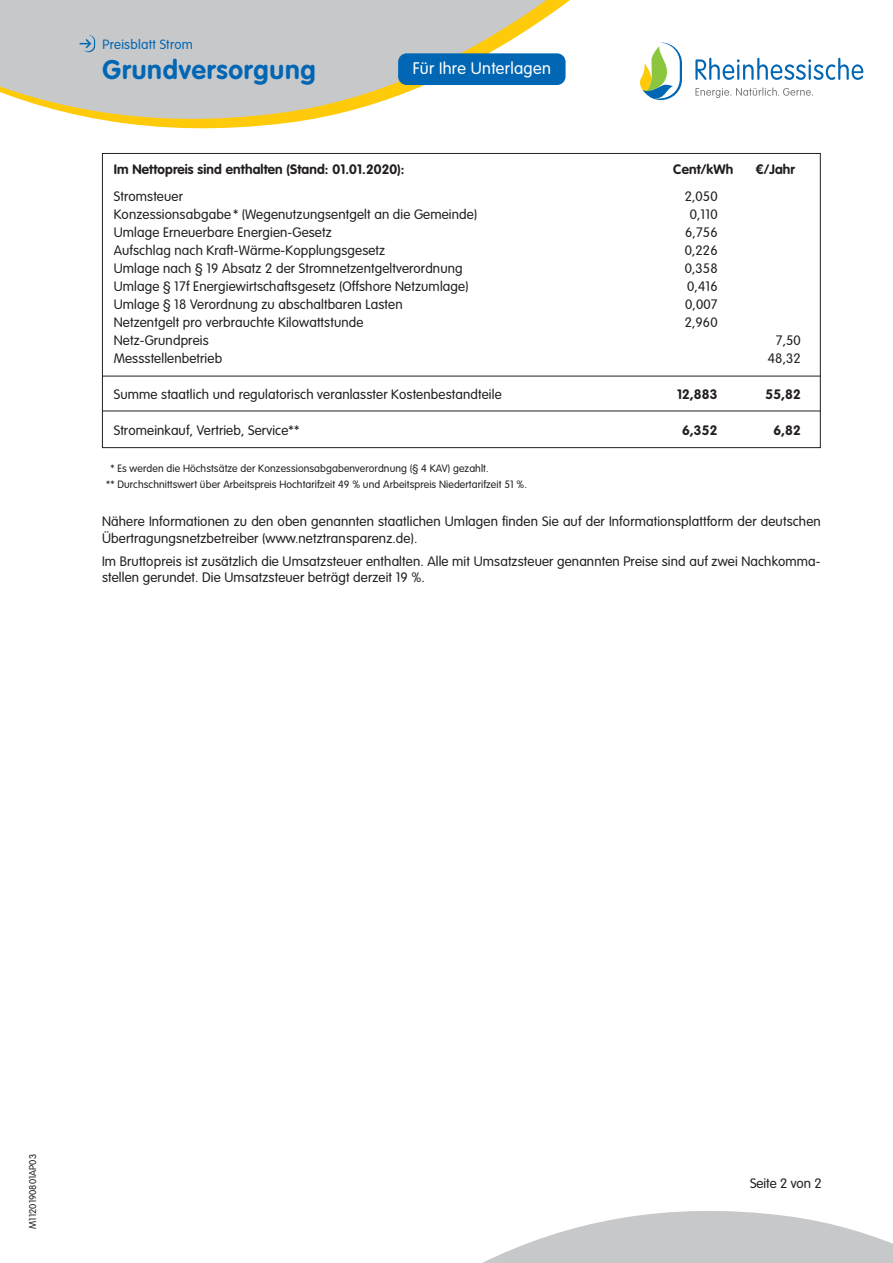
<style>
.page{position:relative;width:893px;height:1263px;background:#fff}
.page>*{position:absolute;margin:0;border:0;box-sizing:border-box;transform-origin:0 0}
.t1{font:700 26.55px "VAG Rounded LT";letter-spacing:.03em;color:#0166b3}
.t2{font:300 16.5px "VAG Rounded LT";letter-spacing:.02em;color:#fff}
.t3{font:300 13.5px/16.5px "VAG Rounded LT";letter-spacing:.01em;color:#231f20}
.t4{font:700 13.5px "VAG Rounded LT";letter-spacing:.01em;color:#231f20}
.t5{font:300 13.2px "VAG Rounded LT";letter-spacing:.02em;color:#0166b3}
.t6{font:300 10.5px/15.3px "VAG Rounded LT";letter-spacing:.01em;color:#231f20}
.t7{font:300 9.75px "VAG Rounded LT";color:#231f20}
</style>
<div class="page">
<svg style="left:0;top:0;width:864px;height:182px"></svg>
<svg style="left:80px;top:35px;width:15px;height:17px"></svg>
<svg style="left:482px;top:1211px;width:411px;height:52px;fill:#c7c8ca"></svg>
<svg style="left:640px;top:43px;width:42px;height:57px"></svg>
<svg style="left:695px;top:58px;width:168px;height:22px"></svg>
<svg style="left:695px;top:87px;width:118px;height:11px"></svg>
<hr style="left:102px;top:376px;width:719px;height:1px;background:#231f20">
<hr style="left:102px;top:411px;width:719px;height:1px;background:#231f20">
<div style="left:398px;top:53px;width:168px;height:32px;background:#0166b3;border-radius:9px"></div>
<p class="t5" style="left:103px;top:37px;width:92px">Preisblatt Strom</p>
<h1 class="t1" style="left:103px;top:55px;width:215px">Grundversorgung</h1>
<p class="t2" style="left:413px;top:59px;width:140px">Für Ihre Unterlagen</p>
<p class="t4" style="left:114px;top:161px;width:292px">Im Nettopreis sind enthalten (Stand: 01.01.2020):</p>
<p class="t4" style="left:673px;top:161px;width:61px">Cent/kWh</p>
<p class="t4" style="left:756px;top:161px;width:41px">€/Jahr</p>
<p class="t3" style="left:114px;top:188px;width:71px">Stromsteuer</p>
<p class="t3" style="left:685px;top:188px;width:34px">2,050</p>
<p class="t3" style="left:114px;top:206px;width:365px">Konzessionsabgabe * (Wegenutzungsentgelt an die Gemeinde)</p>
<p class="t3" style="left:690px;top:206px;width:29px">0,110</p>
<p class="t3" style="left:114px;top:224px;width:219px">Umlage Erneuerbare Energien-Gesetz</p>
<p class="t3" style="left:685px;top:224px;width:34px">6,756</p>
<p class="t3" style="left:114px;top:242px;width:273px">Aufschlag nach Kraft-Wärme-Kopplungsgesetz</p>
<p class="t3" style="left:685px;top:242px;width:34px">0,226</p>
<p class="t3" style="left:114px;top:260px;width:350px">Umlage nach § 19 Absatz 2 der Stromnetzentgeltverordnung</p>
<p class="t3" style="left:685px;top:260px;width:34px">0,358</p>
<p class="t3" style="left:114px;top:278px;width:356px">Umlage § 17f Energiewirtschaftsgesetz (Offshore Netzumlage)</p>
<p class="t3" style="left:687px;top:278px;width:32px">0,416</p>
<p class="t3" style="left:114px;top:296px;width:290px">Umlage § 18 Verordnung zu abschaltbaren Lasten</p>
<p class="t3" style="left:685px;top:296px;width:34px">0,007</p>
<p class="t3" style="left:114px;top:314px;width:251px">Netzentgelt pro verbrauchte Kilowattstunde</p>
<p class="t3" style="left:685px;top:314px;width:34px">2,960</p>
<p class="t3" style="left:114px;top:332px;width:96px">Netz-Grundpreis</p>
<p class="t3" style="left:776px;top:332px;width:27px">7,50</p>
<p class="t3" style="left:114px;top:350px;width:110px">Messstellenbetrieb</p>
<p class="t3" style="left:768px;top:350px;width:34px">48,32</p>
<p class="t3" style="left:114px;top:386px;width:389px">Summe staatlich und regulatorisch veranlasster Kostenbestandteile</p>
<p class="t4" style="left:677px;top:386px;width:42px">12,883</p>
<p class="t4" style="left:766px;top:386px;width:37px">55,82</p>
<p class="t3" style="left:114px;top:422px;width:187px">Stromeinkauf, Vertrieb, Service**</p>
<p class="t4" style="left:682px;top:422px;width:37px">6,352</p>
<p class="t4" style="left:773px;top:422px;width:29px">6,82</p>
<p class="t6" style="left:106px;top:461px;width:422px;text-indent:4px">* Es werden die Höchstsätze der Konzessionsabgabenverordnung (§ 4 KAV) gezahlt.<br>** Durchschnittswert über Arbeitspreis Hochtarifzeit 49 % und Arbeitspreis Niedertarifzeit 51 %.</p>
<p class="t3" style="left:102px;top:514px;width:720px">Nähere Informationen zu den oben genannten staatlichen Umlagen finden Sie auf der Informationsplattform der deutschen<br>Übertragungsnetzbetreiber (www.netztransparenz.de).</p>
<p class="t3" style="left:102px;top:553px;width:720px">Im Bruttopreis ist zusätzlich die Umsatzsteuer enthalten. Alle mit Umsatzsteuer genannten Preise sind auf zwei Nachkomma&shy;stellen gerundet. Die Umsatzsteuer beträgt derzeit 19 %.</p>
<p class="t7" style="left:27px;top:1229px;width:76px;rotate:-90deg">M1120190801AP03</p>
<p class="t3" style="left:750px;top:1176px;width:73px">Seite 2 von 2</p>
</div>
